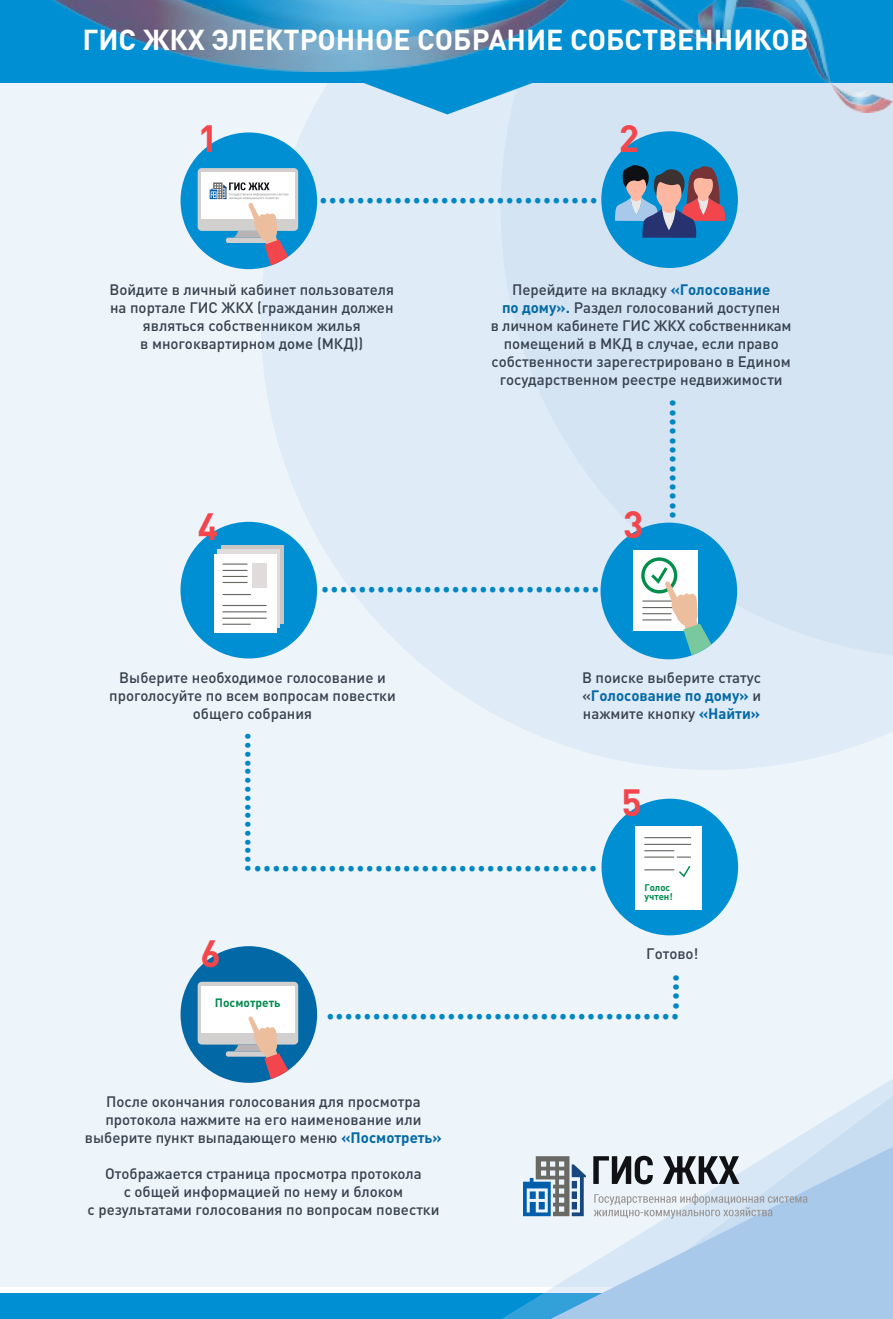
<style>
.page{position:relative;width:893px;height:1319px;background:#fff}
.page>*{position:absolute;margin:0;border:0;box-sizing:border-box;transform-origin:0 0}
.t1{font:45px "Myriad Pro";color:#0087c3}
.t2{font:42.45px "Myriad Pro";color:#0087c3}
.t3{font:700 37.5px "DIN Pro";color:#f3464c}
.t4{font:700 28.5px "DIN Pro";color:#fff}
.t5{font:500 15px/18px "DIN Pro";color:#37414d;text-align:center}
.t6{font:700 12px "DIN Pro";color:#008b4d}
.t7{font:700 9.6px/8.9px "DIN Pro";color:#008b4d}
.s1{font-weight:700;color:#0369a6}
</style>
<div class="page">
<div style="left:0;top:0;width:893px;height:1286px;background:#edf4fa"></div>
<svg style="left:261px;top:83px;width:632px;height:686px;fill:#dfebf6"></svg>
<svg style="left:501px;top:83px;width:392px;height:576px;fill:#d4e4f3"></svg>
<div style="left:0;top:0;width:893px;height:83px;background:#008fd2"></div>
<svg style="left:361px;top:83px;width:174px;height:31px"></svg>
<img style="left:743px;top:0;width:87px;height:82px">
<img style="left:621px;top:0;width:107px;height:43px">
<img style="left:829px;top:81px;width:64px;height:31px">
<img style="left:699px;top:3px;width:16px;height:40px">
<img style="left:722px;top:0;width:21px;height:38px">
<img style="left:132px;top:39px;width:378px;height:32px">
<img style="left:52px;top:0;width:517px;height:39px">
<img style="left:100px;top:0;width:464px;height:4px">
<div style="left:181px;top:132px;width:136px;height:137px;background:#008fd2;border-radius:50%"></div>
<div style="left:198px;top:168px;width:100px;height:63px;background:#d2cfcf;border-radius:4px"></div>
<div style="left:201px;top:172px;width:94px;height:46px;background:#fff"></div>
<svg style="left:210px;top:182px;width:78px;height:83px"></svg>
<div style="left:601px;top:131px;width:137px;height:137px;background:#008fd2;border-radius:50%"></div>
<svg style="left:615px;top:165px;width:110px;height:73px"></svg>
<div style="left:601px;top:522px;width:136px;height:137px;background:#008fd2;border-radius:50%"></div>
<div style="left:633px;top:550px;width:65px;height:81px;background:#fff"></div>
<svg style="left:641px;top:557px;width:36px;height:36px"></svg>
<svg style="left:645px;top:560px;width:29px;height:30px"></svg>
<svg style="left:642px;top:564px;width:69px;height:91px"></svg>
<div style="left:0;top:1293px;width:893px;height:25px;background:#008fd2"></div>
<svg style="left:481px;top:1079px;width:412px;height:239px"></svg>
<svg style="left:537px;top:1094px;width:356px;height:224px"></svg>
<svg style="left:550px;top:1145px;width:343px;height:173px;fill:#a8c9ea"></svg>
<svg style="left:594px;top:1193px;width:213px;height:25px"></svg>
<svg style="left:593px;top:1155px;width:146px;height:29px"></svg>
<svg style="left:523px;top:1155px;width:63px;height:60px"></svg>
<div style="left:180px;top:521px;width:137px;height:137px;background:#008fd2;border-radius:50%"></div>
<div style="left:221px;top:545px;width:63px;height:79px;background:#c9c6c6"></div>
<div style="left:217px;top:549px;width:63px;height:79px;background:#e0dcdc"></div>
<div style="left:214px;top:553px;width:63px;height:79px;background:#fff"></div>
<svg style="left:223px;top:563px;width:24px;height:1px"></svg>
<hr style="left:223px;top:569px;width:24px;height:2px;background:#656561">
<hr style="left:222px;top:605px;width:45px;height:1px;background:#656561">
<hr style="left:222px;top:611px;width:45px;height:1px;background:#656561">
<hr style="left:222px;top:617px;width:45px;height:1px;background:#656561">
<svg style="left:222px;top:623px;width:29px;height:1px"></svg>
<svg style="left:223px;top:576px;width:24px;height:7px"></svg>
<svg style="left:223px;top:594px;width:28px;height:1px"></svg>
<div style="left:253px;top:563px;width:14px;height:24px;background:#e0dcdc"></div>
<div style="left:181px;top:946px;width:136px;height:136px;background:#0369a6;border-radius:50%"></div>
<div style="left:198px;top:981px;width:100px;height:63px;background:#d2cfcf;border-radius:4px"></div>
<div style="left:226px;top:1051px;width:44px;height:5px;background:#d2cfcf;border-radius:2px"></div>
<div style="left:201px;top:985px;width:94px;height:47px;background:#fff"></div>
<svg style="left:234px;top:1016px;width:54px;height:62px"></svg>
<div style="left:601px;top:798px;width:137px;height:137px;background:#008fd2;border-radius:50%"></div>
<div style="left:635px;top:826px;width:66px;height:84px;background:#fff"></div>
<hr style="left:644px;top:837px;width:47px;height:1px;background:#656561">
<hr style="left:644px;top:843px;width:47px;height:1px;background:#656561">
<hr style="left:644px;top:850px;width:30px;height:1px;background:#656561">
<hr style="left:644px;top:856px;width:30px;height:1px;background:#656561">
<hr style="left:644px;top:869px;width:30px;height:1px;background:#656561">
<svg style="left:677px;top:856px;width:14px;height:1px"></svg>
<svg style="left:679px;top:866px;width:12px;height:12px"></svg>
<h3 class="t4" style="left:82px;top:20px;width:728px">ГИС ЖКХ ЭЛЕКТРОННОЕ СОБРАНИЕ СОБСТВЕННИКОВ</h3>
<h3 class="t3" style="left:198px;top:112px;width:22px">1</h3>
<h3 class="t3" style="left:619px;top:112px;width:22px">2</h3>
<h1 class="t1" style="left:319px;top:160px;width:281px">..............................</h1>
<p class="t5" style="left:110px;top:279px;width:286px">Войдите в личный кабинет пользователя на портале ГИС ЖКХ (гражданин должен являться собственником жилья<br>в многоквартирном доме (МКД))</p>
<p class="t5" style="left:491px;top:279px;width:302px">Перейдите на вкладку <span class="s1">«Голосование<br>по дому».</span> Раздел голосований доступен<br>в личном кабинете ГИС ЖКХ собственникам помещений в МКД в случае, если право собственности зарегестрировано в Едином государственном реестре недвижимости</p>
<h3 class="t3" style="left:198px;top:501px;width:22px">4</h3>
<h3 class="t3" style="left:623px;top:499px;width:22px">3</h3>
<h1 class="t1" style="left:320px;top:548px;width:281px">..............................</h1>
<h1 class="t1" style="left:632px;top:520px;width:123px;rotate:-90deg">.............</h1>
<p class="t5" style="left:109px;top:667px;width:288px">Выберите необходимое голосование и проголосуйте по всем вопросам повестки общего собрания</p>
<p class="t5" style="left:582px;top:667px;width:181px;text-align:justify">В поиске выберите статус «<span class="s1">Голосование по дому»</span> и нажмите кнопку <span class="s1">«Найти»</span></p>
<h2 class="t2" style="left:210px;top:872px;width:142px;rotate:-90deg">................</h2>
<h1 class="t1" style="left:253px;top:827px;width:346px">.....................................</h1>
<h3 class="t3" style="left:201px;top:927px;width:22px">6</h3>
<p class="t6" style="left:215px;top:992px;width:67px">Посмотреть</p>
<h3 class="t3" style="left:622px;top:777px;width:22px">5</h3>
<p class="t7" style="left:644px;top:881px;width:30px">Голос учтен!</p>
<p class="t5" style="left:646px;top:942px;width:54px">Готово!</p>
<h1 class="t1" style="left:636px;top:1010px;width:39px;rotate:-90deg">....</h1>
<h1 class="t1" style="left:325px;top:976px;width:355px">......................................</h1>
<p class="t5" style="left:85px;top:1091px;width:358px">После окончания голосования для просмотра протокола нажмите на его наименование или выберите пункт выпадающего меню <span class="s1">«Посмотреть»</span></p>
<p class="t5" style="left:88px;top:1163px;width:353px">Отображается страница просмотра протокола<br>с общей информацией по нему и блоком<br>с результатами голосования по вопросам повестки</p>
</div>
